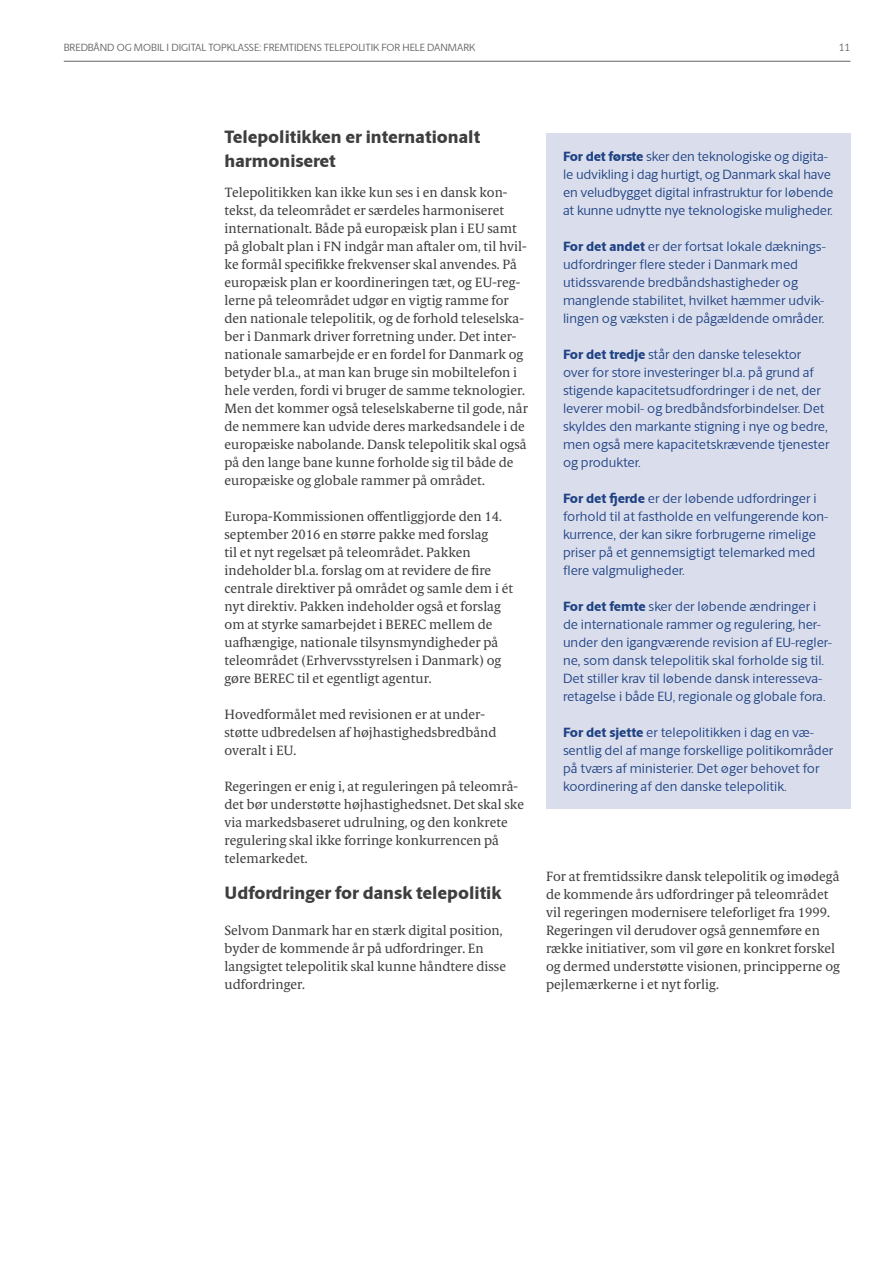
<style>
.page{position:relative;width:893px;height:1263px;background:#fff}
.page>*{position:absolute;margin:0;border:0;box-sizing:border-box;transform-origin:0 0}
.t1{font:800 18px/24px "Berlingske Sans";color:#3e3e3f}
.t2{font:13.5px/18px "Berlingske Serif Tx";color:#3e3e3f}
.t3{font:13.5px/18px "Berlingske Sans";color:#1f4284}
.t4{font:10.5px "Berlingske Sans";color:#636366}
.s1{font-weight:800}
</style>
<div class="page">
<hr style="left:64px;top:61px;width:786px;height:1px;background:#636366">
<div style="left:546px;top:134px;width:304px;height:675px;background:#dadeec"></div>
<p class="t4" style="left:64px;top:41px;width:413px">BREDBÅND OG MOBIL I DIGITAL TOPKLASSE: FREMTIDENS TELEPOLITIK FOR HELE DANMARK</p>
<p class="t4" style="left:839px;top:41px;width:13px">11</p>
<h1 class="t1" style="left:225px;top:125px;width:257px">Telepolitikken er internationalt harmoniseret</h1>
<p class="t2" style="left:225px;top:183px;width:305px">Telepolitikken kan ikke kun ses i en dansk kon&shy;tekst, da teleområdet er særdeles harmoniseret internationalt. Både på europæisk plan i EU samt på globalt plan i FN indgår man aftaler om, til hvil&shy;ke formål specifikke frekvenser skal anvendes. På europæisk plan er koordineringen tæt, og EU-reg&shy;lerne på teleområdet udgør en vigtig ramme for den nationale telepolitik, og de forhold teleselska&shy;ber i Danmark driver forretning under. Det inter&shy;nationale samarbejde er en fordel for Danmark og betyder bl.a., at man kan bruge sin mobiltelefon i hele verden, fordi vi bruger de samme teknologier.<br>Men det kommer også teleselskaberne til gode, når de nemmere kan udvide deres markedsandele i de europæiske nabolande. Dansk telepolitik skal også på den lange bane kunne forholde sig til både de europæiske og globale rammer på området.</p>
<p class="t2" style="left:225px;top:507px;width:290px">Europa-Kommissionen offentliggjorde den 14. september 2016 en større pakke med forslag<br>til et nyt regelsæt på teleområdet. Pakken indeholder bl.a. forslag om at revidere de fire centrale direktiver på området og samle dem i ét nyt direktiv. Pakken indeholder også et forslag om at styrke samarbejdet i BEREC mellem de uafhængige, nationale tilsynsmyndigheder på teleområdet (Erhvervsstyrelsen i Danmark) og gøre BEREC til et egentligt agentur.</p>
<p class="t2" style="left:225px;top:705px;width:273px">Hovedformålet med revisionen er at under&shy;støtte udbredelsen af højhastighedsbredbånd overalt i EU.</p>
<p class="t2" style="left:225px;top:777px;width:301px">Regeringen er enig i, at reguleringen på teleområ&shy;det bør understøtte højhastighedsnet. Det skal ske via markedsbaseret udrulning, og den konkrete regulering skal ikke forringe konkurrencen på telemarkedet.</p>
<h1 class="t1" style="left:225px;top:881px;width:278px">Udfordringer for dansk telepolitik</h1>
<p class="t2" style="left:225px;top:921px;width:283px">Selvom Danmark har en stærk digital position, byder de kommende år på udfordringer. En langsigtet telepolitik skal kunne håndtere disse udfordringer.</p>
<p class="t3" style="left:563px;top:147px;width:272px"><span class="s1">For det første</span> sker den teknologiske og digita&shy;le udvikling i dag hurtigt, og Danmark skal have en veludbygget digital infrastruktur for løbende at kunne udnytte nye teknologiske muligheder.</p>
<p class="t3" style="left:563px;top:237px;width:264px"><span class="s1">For det andet</span> er der fortsat lokale dæknings&shy;udfordringer flere steder i Danmark med utidssvarende bredbåndshastigheder og manglende stabilitet, hvilket hæmmer udvik&shy;lingen og væksten i de pågældende områder.</p>
<p class="t3" style="left:563px;top:345px;width:268px"><span class="s1">For det tredje</span> står den danske telesektor over for store investeringer bl.a. på grund af stigende kapacitetsudfordringer i de net, der leverer mobil- og bredbåndsforbindelser. Det skyldes den markante stigning i nye og bedre, men også mere kapacitetskrævende tjenester og produkter.</p>
<p class="t3" style="left:563px;top:489px;width:267px"><span class="s1">For det fjerde</span> er der løbende udfordringer i forhold til at fastholde en velfungerende kon&shy;kurrence, der kan sikre forbrugerne rimelige priser på et gennemsigtigt telemarked med flere valgmuligheder.</p>
<p class="t3" style="left:563px;top:597px;width:271px"><span class="s1">For det femte</span> sker der løbende ændringer i de internationale rammer og regulering, her&shy;under den igangværende revision af EU-regler&shy;ne, som dansk telepolitik skal forholde sig til.<br>Det stiller krav til løbende dansk interesseva&shy;retagelse i både EU, regionale og globale fora.</p>
<p class="t3" style="left:563px;top:723px;width:272px"><span class="s1">For det sjette</span> er telepolitikken i dag en væ&shy;sentlig del af mange forskellige politikområder på tværs af ministerier. Det øger behovet for koordinering af den danske telepolitik.</p>
<p class="t2" style="left:546px;top:867px;width:295px">For at fremtidssikre dansk telepolitik og imødegå de kommende års udfordringer på teleområdet vil regeringen modernisere teleforliget fra 1999.<br>Regeringen vil derudover også gennemføre en række initiativer, som vil gøre en konkret forskel og dermed understøtte visionen, principperne og pejlemærkerne i et nyt forlig.</p>
</div>
